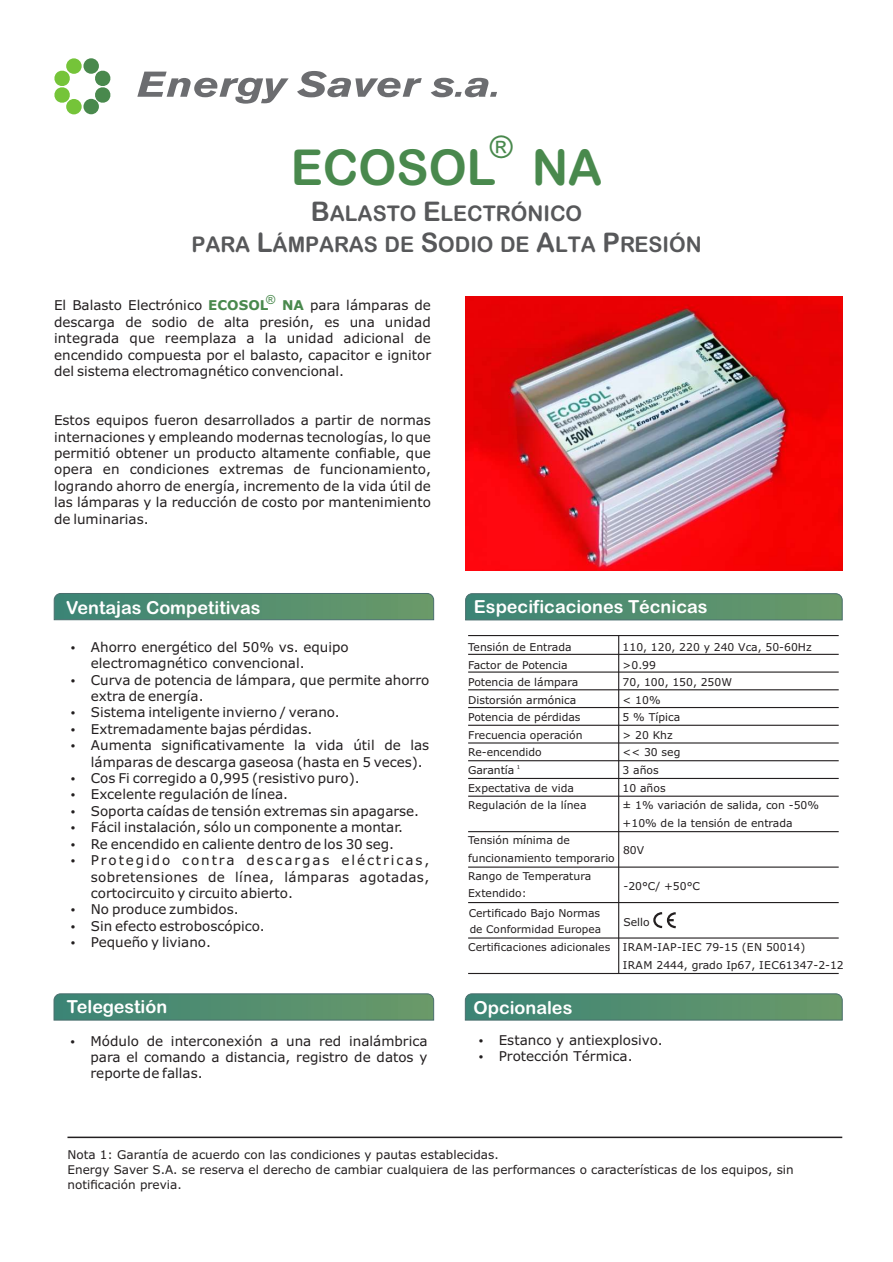
<style>
.page{position:relative;width:893px;height:1262px;background:#fff}
.page>*{position:absolute;margin:0;border:0;box-sizing:border-box;transform-origin:0 0}
.t1{font:49.5px "Arial Rounded MT Bold";color:#49894d}
.t2{font:31.05px "Arial";color:#49894d}
.t3{font:21.6px/31.2px "Arial Rounded MT Bold";color:#57585a;text-align:center}
.t4{font:18px "Arial Rounded MT Bold";color:#fff}
.t5{font:13.5px/16.4px "Verdana";color:#231f20;text-align:justify}
.t6{font:12.45px "Arial";color:#49894d}
.t7{font:12px/14.5px "Verdana";color:#231f20}
.t8{font:10.8px/17.5px "Verdana";color:#231f20}
.t9{font:10.5px "Verdana";color:#231f20}
.t10{font:5.4px "Verdana";color:#231f20}
.s1{font-size:27px}
.s2{font-weight:700;color:#49894d}
</style>
<div class="page">
<svg style="left:653px;top:912px;width:23px;height:17px"></svg>
<svg style="left:465px;top:993px;width:377px;height:27px;background:#548e70"></svg>
<svg style="left:54px;top:993px;width:380px;height:27px;background:#548e70"></svg>
<svg style="left:465px;top:593px;width:377px;height:27px;background:#538d70"></svg>
<hr style="left:67px;top:1136px;width:775px;height:2px;background:#231f20">
<hr style="left:468px;top:654px;width:370px;height:1px;background:#231f20">
<hr style="left:468px;top:635px;width:370px;height:1px;background:#231f20">
<hr style="left:468px;top:671px;width:370px;height:1px;background:#231f20">
<hr style="left:468px;top:689px;width:370px;height:1px;background:#231f20">
<hr style="left:468px;top:707px;width:370px;height:1px;background:#231f20">
<hr style="left:468px;top:724px;width:370px;height:2px;background:#231f20">
<hr style="left:468px;top:742px;width:370px;height:1px;background:#231f20">
<hr style="left:468px;top:760px;width:370px;height:1px;background:#231f20">
<hr style="left:468px;top:778px;width:370px;height:1px;background:#231f20">
<hr style="left:468px;top:795px;width:370px;height:1px;background:#231f20">
<hr style="left:468px;top:831px;width:370px;height:1px;background:#231f20">
<hr style="left:468px;top:866px;width:370px;height:1px;background:#231f20">
<hr style="left:468px;top:902px;width:370px;height:1px;background:#231f20">
<hr style="left:468px;top:937px;width:370px;height:1px;background:#231f20">
<hr style="left:468px;top:973px;width:370px;height:1px;background:#231f20">
<hr style="left:618px;top:635px;width:1px;height:338px;background:#231f20">
<img style="left:465px;top:296px;width:377px;height:274px">
<div style="left:83px;top:58px;width:16px;height:16px;background:#49894d;border-radius:50%"></div>
<div style="left:83px;top:99px;width:16px;height:15px;background:#49894d;border-radius:50%"></div>
<div style="left:66px;top:58px;width:16px;height:16px;background:#75c439;border-radius:50%"></div>
<div style="left:66px;top:99px;width:16px;height:15px;background:#75c439;border-radius:50%"></div>
<svg style="left:94px;top:70px;width:17px;height:33px"></svg>
<svg style="left:54px;top:70px;width:17px;height:33px"></svg>
<svg style="left:137px;top:71px;width:360px;height:33px"></svg>
<svg style="left:54px;top:593px;width:380px;height:27px;background:#538c6f"></svg>
<h2 class="t2" style="left:490px;top:135px;width:24px">®</h2>
<h1 class="t1" style="left:291px;top:149px;width:313px">ECOSOL NA</h1>
<h3 class="t3" style="left:191px;top:199px;width:512px"><span class="s1">B</span>ALASTO <span class="s1">E</span>LECTRÓNICO<br>PARA <span class="s1">L</span>ÁMPARAS DE <span class="s1">S</span>ODIO DE <span class="s1">A</span>LTA <span class="s1">P</span>RESIÓN</h3>
<p class="t6" style="left:266px;top:295px;width:11px">®</p>
<p class="t5" style="left:54px;top:298px;width:378px">El Balasto Electrónico <span class="s2">ECOSOL NA</span> para lámparas de descarga de sodio de alta presión, es una unidad integrada que reemplaza a la unidad adicional de encendido compuesta por el balasto, capacitor e ignitor del sistema electromagnético convencional.</p>
<p class="t5" style="left:54px;top:413px;width:378px">Estos equipos fueron desarrollados a partir de normas internaciones y empleando modernas tecnologías, lo que permitió obtener un producto altamente confiable, que opera en condiciones extremas de funcionamiento, logrando ahorro de energía, incremento de la vida útil de las lámparas y la reducción de costo por mantenimiento de luminarias.</p>
<h3 class="t4" style="left:66px;top:600px;width:196px">Ventajas Competitivas</h3>
<h3 class="t4" style="left:474px;top:600px;width:235px">Especificaciones Técnicas</h3>
<p class="t5" style="left:91px;top:640px;width:340px;text-align:left">Ahorro energético del 50% vs. equipo electromagnético convencional.<br>Curva de potencia de lámpara, que permite ahorro extra de energía.<br>Sistema inteligente invierno / verano.<br>Extremadamente bajas pérdidas.<br>Aumenta significativamente la vida útil de las lámparas de descarga gaseosa (hasta en 5 veces).<br>Cos Fi corregido a 0,995 (resistivo puro).<br>Excelente regulación de línea.<br>Soporta caídas de tensión extremas sin apagarse.<br>Fácil instalación, sólo un componente a montar.<br>Re encendido en caliente dentro de los 30 seg.<br>Protegido contra descargas eléctricas, sobretensiones de línea, lámparas agotadas, cortocircuito y circuito abierto.<br>No produce zumbidos.<br>Sin efecto estroboscópico.<br>Pequeño y liviano.</p>
<p class="t8" style="left:468px;top:639px;width:105px">Tensión de Entrada</p>
<p class="t8" style="left:622px;top:639px;width:190px">110, 120, 220 y 240 Vca, 50-60Hz</p>
<p class="t8" style="left:468px;top:657px;width:101px">Factor de Potencia</p>
<p class="t8" style="left:622px;top:657px;width:35px">&gt;0.99</p>
<p class="t8" style="left:468px;top:674px;width:112px">Potencia de lámpara</p>
<p class="t8" style="left:622px;top:674px;width:111px">70, 100, 150, 250W</p>
<p class="t8" style="left:468px;top:692px;width:110px">Distorsión armónica</p>
<p class="t8" style="left:622px;top:692px;width:39px">&lt; 10%</p>
<p class="t8" style="left:468px;top:709px;width:114px">Potencia de pérdidas</p>
<p class="t8" style="left:622px;top:709px;width:59px">5 % Típica</p>
<p class="t8" style="left:468px;top:727px;width:116px">Frecuencia operación</p>
<p class="t8" style="left:622px;top:727px;width:52px">&gt; 20 Khz</p>
<p class="t8" style="left:468px;top:744px;width:75px">Re-encendido</p>
<p class="t8" style="left:622px;top:744px;width:59px">&lt;&lt; 30 seg</p>
<p class="t10" style="left:516px;top:764px;width:5px">1</p>
<p class="t8" style="left:468px;top:762px;width:48px">Garantía</p>
<p class="t8" style="left:622px;top:762px;width:38px">3 años</p>
<p class="t8" style="left:468px;top:780px;width:107px">Expectativa de vida</p>
<p class="t8" style="left:622px;top:780px;width:45px">10 años</p>
<p class="t8" style="left:468px;top:797px;width:120px">Regulación de la línea</p>
<p class="t8" style="left:622px;top:797px;width:198px">± 1% variación de salida, con -50% +10% de la tensión de entrada</p>
<p class="t8" style="left:468px;top:832px;width:103px">Tensión mínima de</p>
<p class="t8" style="left:623px;top:842px;width:23px">80V</p>
<p class="t8" style="left:468px;top:850px;width:148px">funcionamiento temporario<br>Rango de Temperatura</p>
<p class="t8" style="left:623px;top:878px;width:78px">-20°C/ +50°C</p>
<p class="t8" style="left:468px;top:885px;width:60px">Extendido:</p>
<p class="t8" style="left:468px;top:905px;width:133px">Certificado Bajo Normas</p>
<p class="t9" style="left:469px;top:925px;width:133px">de Conformidad Europea</p>
<p class="t8" style="left:468px;top:939px;width:144px">Certificaciones adicionales</p>
<p class="t8" style="left:623px;top:913px;width:28px">Sello</p>
<p class="t8" style="left:622px;top:939px;width:222px">IRAM-IAP-IEC 79-15 (EN 50014)<br>IRAM 2444, grado Ip67, IEC61347-2-12</p>
<h3 class="t4" style="left:67px;top:1000px;width:102px">Telegestión</h3>
<h3 class="t4" style="left:473px;top:1000px;width:100px">Opcionales</h3>
<p class="t5" style="left:91px;top:1033px;width:338px">Módulo de interconexión a una red inalámbrica para el comando a distancia, registro de datos y reporte de fallas.</p>
<p class="t5" style="left:498px;top:1032px;width:165px">Estanco y antiexplosivo.<br>Protección Térmica.</p>
<p class="t7" style="left:67px;top:1148px;width:727px">Nota 1: Garantía de acuerdo con las condiciones y pautas establecidas.<br>Energy Saver S.A. se reserva el derecho de cambiar cualquiera de las performances o características de los equipos, sin notificación previa.</p>
</div>
